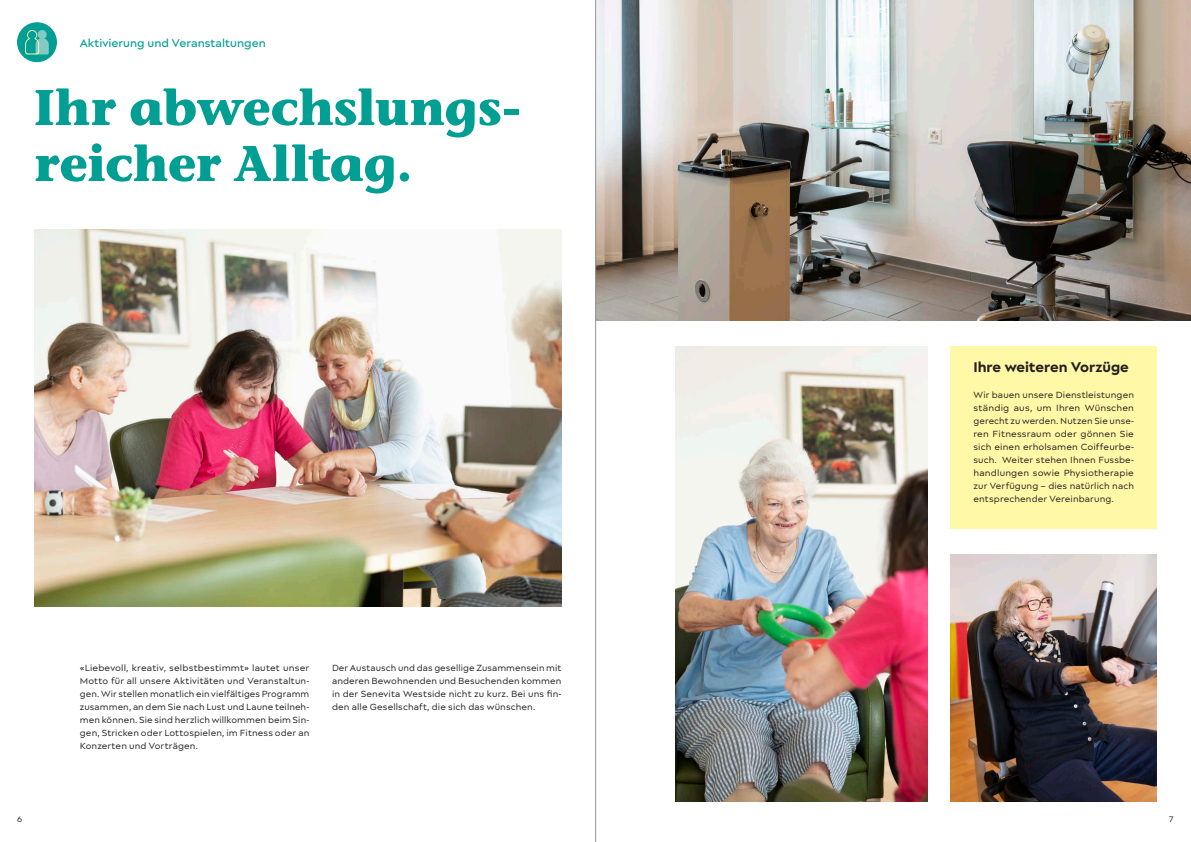
<style>
.page{position:relative;width:1191px;height:842px;background:#fff}
.page>*{position:absolute;margin:0;border:0;box-sizing:border-box;transform-origin:0 0}
.t1{font:700 50px/56px "Stone Informal ITC Pro";letter-spacing:-.01em;color:#009e93}
.Untertitel_2{font:700 15px "Matteo";color:#231f20}
.t2{font:500 12px "Matteo";color:#009e93}
.Lauftext_Block{font:9.5px/13px "Matteo";letter-spacing:.01em;color:#231f20;text-align:justify}
.t3{font:8.5px "Matteo";color:#231f20}
</style>
<div class="page">
<img style="left:34px;top:229px;width:527px;height:377px">
<img style="left:596px;top:0;width:595px;height:320px">
<img style="left:950px;top:554px;width:207px;height:247px">
<img style="left:675px;top:346px;width:252px;height:456px">
<div style="left:17px;top:22px;width:40px;height:40px;background:#009e93;border-radius:50%"></div>
<svg style="left:25px;top:30px;width:24px;height:24px"></svg>
<div style="left:950px;top:346px;width:207px;height:182px;background:#fff8a6"></div>
<hr style="left:595px;top:0;width:1px;height:842px;background:#939598">
<p class="t2" style="left:80px;top:36px;width:187px">Aktivierung und Veranstaltungen</p>
<p class="t1" style="left:34px;top:80px;width:487px">Ihr abwechslungs&shy;reicher Alltag.</p>
<p class="Lauftext_Block" style="left:80px;top:661px;width:231px">«Liebevoll, kreativ, selbstbestimmt» lautet unser Motto für all unsere Aktivitäten und Veranstaltun&shy;gen. Wir stellen monatlich ein vielfältiges Programm zusammen, an dem Sie nach Lust und Laune teilneh&shy;men können. Sie sind herzlich willkommen beim Sin&shy;gen, Stricken oder Lottospielen, im Fitness oder an Konzerten und Vorträgen.</p>
<p class="Lauftext_Block" style="left:332px;top:661px;width:231px">Der Austausch und das gesellige Zusammensein mit anderen Bewohnenden und Besuchenden kommen in der Senevita Westside nicht zu kurz. Bei uns fin&shy;den alle Gesellschaft, die sich das wünschen.</p>
<p class="Untertitel_2" style="left:973px;top:358px;width:157px">Ihre weiteren Vorzüge</p>
<p class="Lauftext_Block" style="left:973px;top:388px;width:162px">Wir bauen unsere Dienstleistungen ständig aus, um Ihren Wünschen gerecht zu werden. Nutzen Sie unse&shy;ren Fitnessraum oder gönnen Sie sich einen erholsamen Coiffeurbe&shy;such. Weiter stehen Ihnen Fussbe&shy;handlungen sowie Physiotherapie zur Verfügung – dies natürlich nach entsprechender Vereinbarung.</p>
<p class="t3" style="left:17px;top:814px;width:7px">6</p>
<p class="t3" style="left:1168px;top:814px;width:7px">7</p>
</div>
